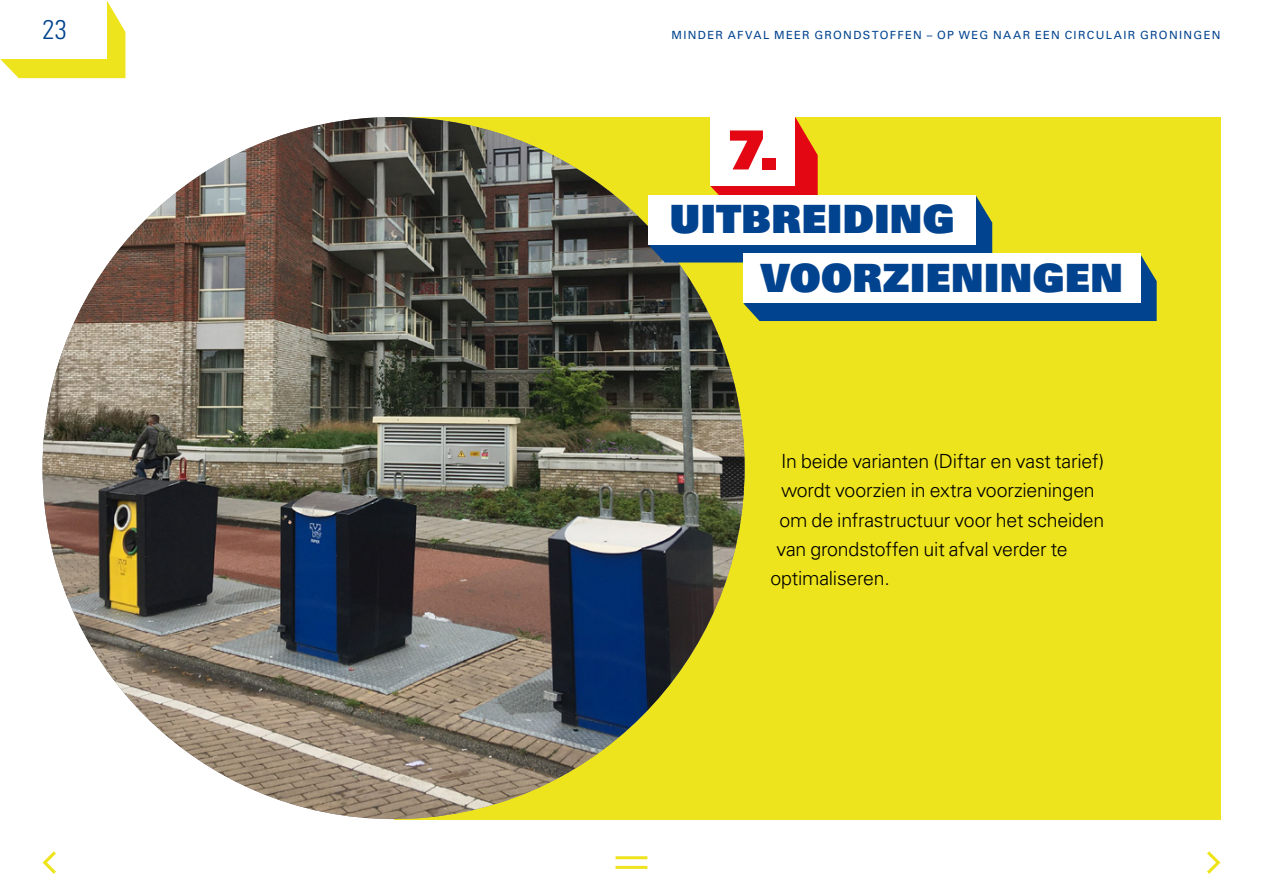
<style>
.page{position:relative;width:1263px;height:893px;background:#fff}
.page>*{position:absolute;margin:0;border:0;box-sizing:border-box;transform-origin:0 0}
.t1{font:900 54px "Univers";color:#e30613}
.t2{font:900 39px/58.5px "Univers";letter-spacing:.01em;color:#01438f}
.t3{font:300 condensed 27px "Univers";color:#01438f}
.t4{font:300 19.5px "Univers LT";letter-spacing:-.01em;color:#000}
.t5{font:11.25px "Univers LT";letter-spacing:.12em;color:#01438f}
</style>
<div class="page">
<div style="left:394px;top:117px;width:826px;height:702px;background:#eee41d"></div>
<svg style="left:0;top:1px;width:125px;height:77px"></svg>
<div style="left:0;top:0;width:106px;height:58px;background:#fff"></div>
<img style="left:43px;top:117px;width:702px;height:702px;border-radius:351px">
<svg style="left:648px;top:117px;width:509px;height:204px"></svg>
<div style="left:648px;top:195px;width:328px;height:50px;background:#fff"></div>
<div style="left:743px;top:254px;width:397px;height:49px;background:#fff"></div>
<svg style="left:42px;top:851px;width:14px;height:23px"></svg>
<svg style="left:1207px;top:851px;width:14px;height:23px"></svg>
<hr style="left:615px;top:856px;width:32px;height:3px;background:#eee41d">
<hr style="left:615px;top:866px;width:32px;height:3px;background:#eee41d">
<h3 class="t3" style="left:43px;top:13px;width:26px">23</h3>
<p class="t5" style="left:671px;top:28px;width:550px">MINDER AFVAL MEER GRONDSTOFFEN – OP WEG NAAR EEN CIRCULAIR GRONINGEN</p>
<h1 class="t1" style="left:728px;top:115px;width:52px">7.</h1>
<h2 class="t2" style="left:761px;top:189px;width:364px;text-indent:-91px">UITBREIDING<br>VOORZIENINGEN</h2>
<p class="t4" style="left:781px;top:449px;width:325px">In beide varianten (Diftar en vast tarief)</p>
<p class="t4" style="left:781px;top:479px;width:315px">wordt voorzien in extra voorzieningen</p>
<p class="t4" style="left:779px;top:508px;width:326px">om de infrastructuur voor het scheiden</p>
<p class="t4" style="left:776px;top:537px;width:293px">van grondstoffen uit afval verder te</p>
<p class="t4" style="left:770px;top:566px;width:121px">optimaliseren.</p>
</div>
